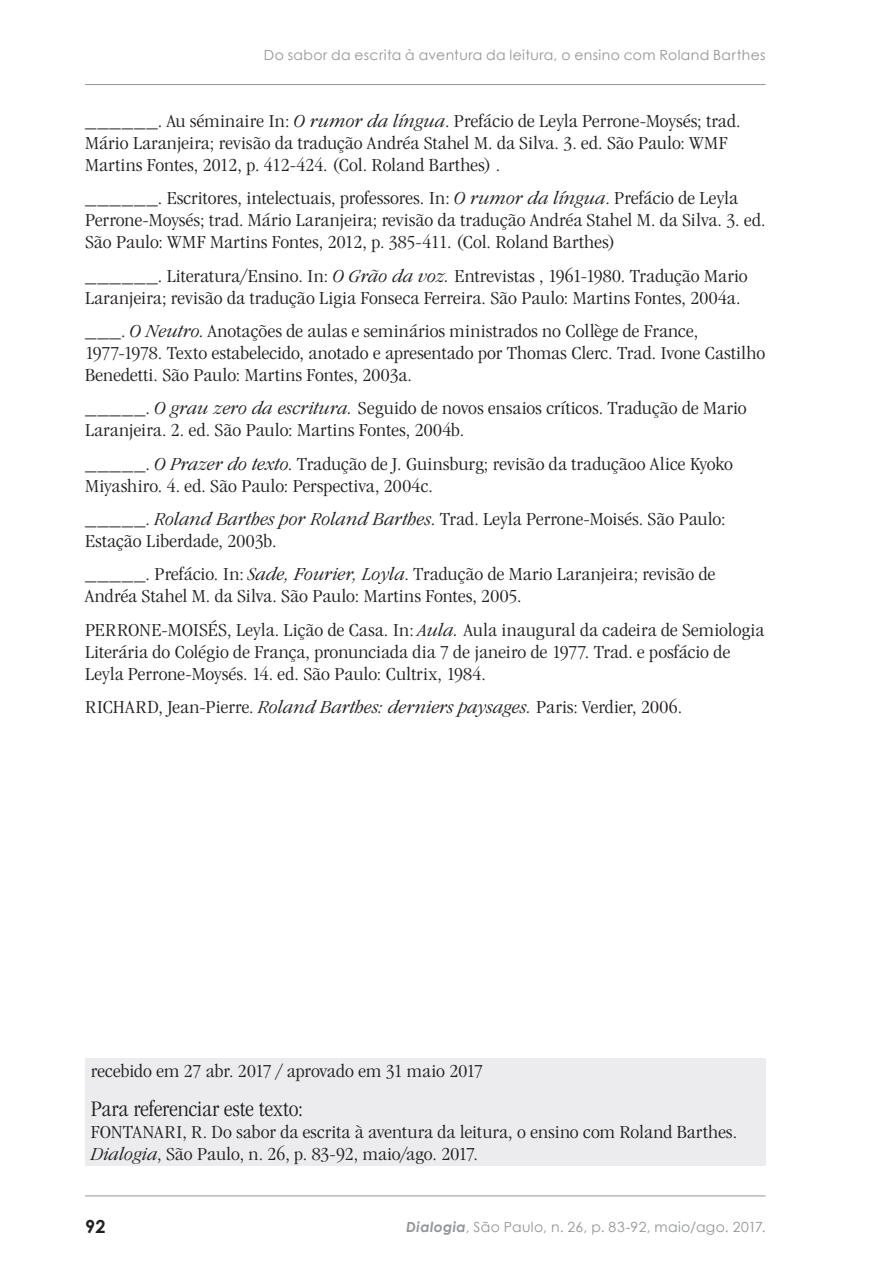
<style>
.page{position:relative;width:879px;height:1276px;background:#fff}
.page>*{position:absolute;margin:0;border:0;box-sizing:border-box;transform-origin:0 0}
.Di_Tabela_-_titulo{font:300 condensed 23px "ITC Garamond Std";color:#231f20;scale:1.1 1}
.Di_Referencias{font:300 condensed 19px/22px "ITC Garamond Std";letter-spacing:.005em;color:#231f20;scale:1.2 1}
.t1{font:700 18px "Century Gothic";color:#231f20}
.t2{font:14px "Century Gothic";letter-spacing:.025em;color:#939598}
.s1{font-style:italic}
.s2{font-weight:700;font-style:italic}
</style>
<div class="page">
<hr style="left:85px;top:1195px;width:680px;height:1px;background:#939598">
<hr style="left:85px;top:84px;width:680px;height:1px;background:#939598">
<div style="left:85px;top:1057px;width:680px;height:108px;background:#ececee"></div>
<p class="t2" style="left:264px;top:47px;width:503px">Do sabor da escrita à aventura da leitura, o ensino com Roland Barthes</p>
<p class="Di_Referencias" style="left:85px;top:110px;width:548px">______. Au séminaire In: <span class="s1">O rumor da língua</span>. Prefácio de Leyla Perrone-Moysés; trad.<br>Mário Laranjeira; revisão da tradução Andréa Stahel M. da Silva. 3. ed. São Paulo: WMF<br>Martins Fontes, 2012, p. 412-424. (Col. Roland Barthes) .</p>
<p class="Di_Referencias" style="left:85px;top:187px;width:568px">______. Escritores, intelectuais, professores. In: <span class="s1">O rumor da língua</span>. Prefácio de Leyla<br>Perrone-Moysés; trad. Mário Laranjeira; revisão da tradução Andréa Stahel M. da Silva. 3. ed.<br>São Paulo: WMF Martins Fontes, 2012, p. 385-411. (Col. Roland Barthes)</p>
<p class="Di_Referencias" style="left:85px;top:265px;width:554px">______. Literatura/Ensino. In: <span class="s1">O Grão da voz.</span> Entrevistas , 1961-1980. Tradução Mario<br>Laranjeira; revisão da tradução Ligia Fonseca Ferreira. São Paulo: Martins Fontes, 2004a.</p>
<p class="Di_Referencias" style="left:85px;top:320px;width:568px">___. <span class="s1">O Neutro</span>. Anotações de aulas e seminários ministrados no Collège de France,<br>1977-1978. Texto estabelecido, anotado e apresentado por Thomas Clerc. Trad. Ivone Castilho<br>Benedetti. São Paulo: Martins Fontes, 2003a.</p>
<p class="Di_Referencias" style="left:85px;top:397px;width:553px">_____. <span class="s1">O grau zero da escritura.</span> Seguido de novos ensaios críticos. Tradução de Mario<br>Laranjeira. 2. ed. São Paulo: Martins Fontes, 2004b.</p>
<p class="Di_Referencias" style="left:85px;top:453px;width:541px">_____. <span class="s1">O Prazer do texto</span>. Tradução de J. Guinsburg; revisão da traduçãoo Alice Kyoko<br>Miyashiro. 4. ed. São Paulo: Perspectiva, 2004c.</p>
<p class="Di_Referencias" style="left:85px;top:508px;width:535px">_____. <span class="s1">Roland Barthes por Roland Barthes</span>. Trad. Leyla Perrone-Moisés. São Paulo:<br>Estação Liberdade, 2003b.</p>
<p class="Di_Referencias" style="left:85px;top:563px;width:527px">_____. Prefácio. In: <span class="s1">Sade, Fourier, Loyla</span>. Tradução de Mario Laranjeira; revisão de<br>Andréa Stahel M. da Silva. São Paulo: Martins Fontes, 2005.</p>
<p class="Di_Referencias" style="left:85px;top:619px;width:567px">PERRONE-MOISÉS, Leyla. Lição de Casa. In: <span class="s1">Aula.</span> Aula inaugural da cadeira de Semiologia<br>Literária do Colégio de França, pronunciada dia 7 de janeiro de 1977. Trad. e posfácio de<br>Leyla Perrone-Moysés. 14. ed. São Paulo: Cultrix, 1984.</p>
<p class="Di_Referencias" style="left:85px;top:696px;width:499px">RICHARD, Jean-Pierre. <span class="s1">Roland Barthes: derniers paysages.</span> Paris: Verdier, 2006.</p>
<p class="Di_Referencias" style="left:91px;top:1060px;width:328px">recebido em 27 abr. 2017 / aprovado em 31 maio 2017</p>
<p class="Di_Tabela_-_titulo" style="left:91px;top:1095px;width:194px">Para referenciar este texto:</p>
<p class="Di_Referencias" style="left:91px;top:1120px;width:540px">FONTANARI, R. Do sabor da escrita à aventura da leitura, o ensino com Roland Barthes.<br><span class="s1">Dialogia</span>, São Paulo, n. 26, p. 83-92, maio/ago. 2017.</p>
<p class="t1" style="left:85px;top:1215px;width:22px">92</p>
<p class="t2" style="left:406px;top:1218px;width:361px"><span class="s2">Dialogia</span>, São Paulo, n. 26, p. 83-92, maio/ago. 2017.</p>
</div>
